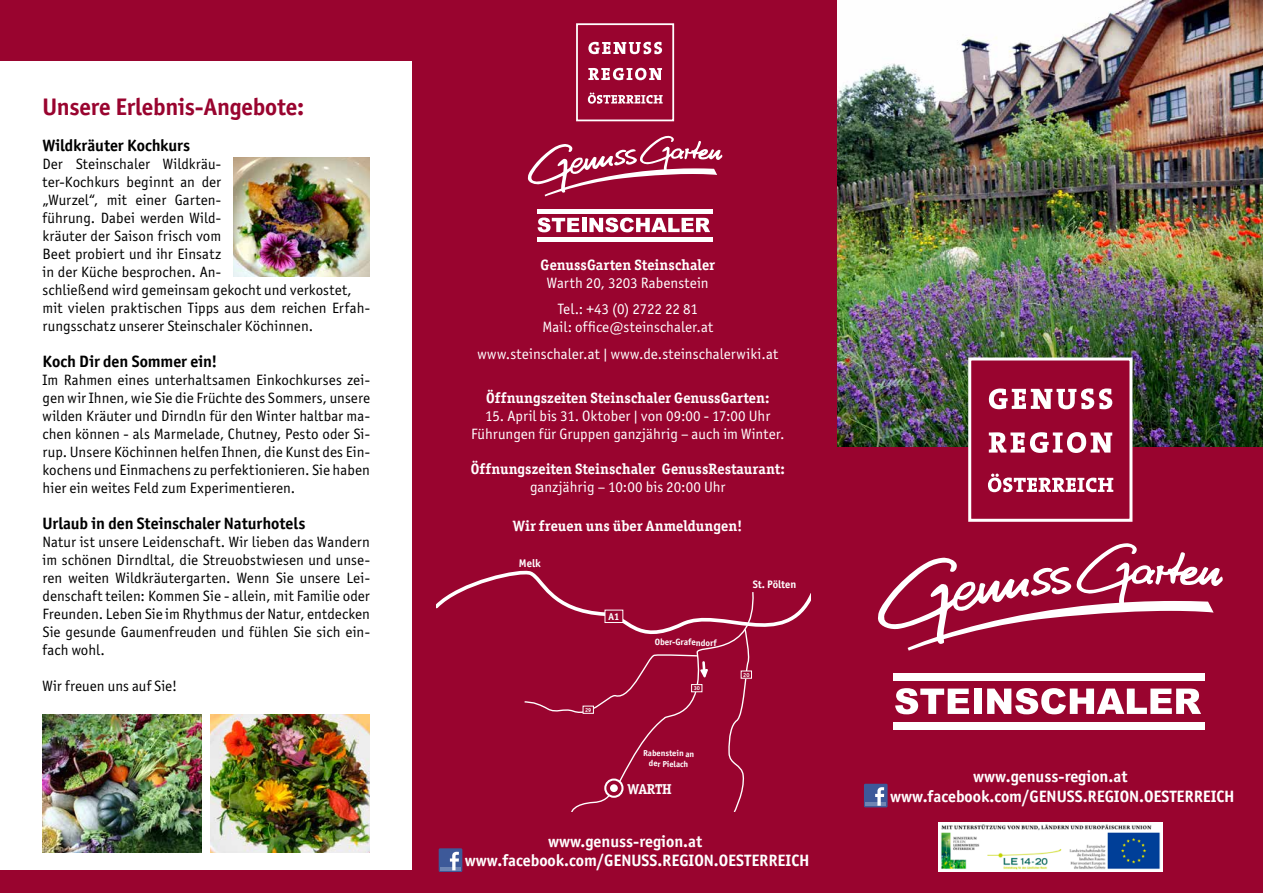
<style>
.page{position:relative;width:1263px;height:893px;background:#fff}
.page>*{position:absolute;margin:0;border:0;box-sizing:border-box;transform-origin:0 0}
.t1{font:700 24px "Officina Sans ITC Std";letter-spacing:-.01em;color:#99042f}
.t2{font:700 16.5px/19.8px "Officina Sans ITC Std";color:#fff}
.t3{font:700 16.5px "Officina Sans ITC Std";letter-spacing:-.005em;color:#000}
.t4{font:15px/18px "Officina Sans ITC Std";letter-spacing:.005em;color:#000;text-align:justify}
.t5{font:15px/26.5px "Officina Sans ITC Std";letter-spacing:.005em;color:#fff;text-align:center}
.t6{font:700 15px "Officina Ser ITC Std";letter-spacing:.005em;color:#fff}
.t7{font:700 14.4px "Officina Ser ITC Std";color:#fff}
.t8{font:700 11.1px "Officina Sans ITC Std";color:#fff}
.t9{font:700 10.8px "Officina Sans ITC Std";letter-spacing:-.005em;color:#fff}
.t10{font:700 9.9px "Officina Sans ITC Std";color:#fff}
.t11{font:700 9.15px "Officina Sans ITC Std";color:#fff}
.t12{font:700 8.7px/10.4px "Officina Sans ITC Std";color:#fff;text-align:center}
.t13{font:700 5.85px "Officina Sans ITC Std";color:#fff}
</style>
<div class="page">
<div style="left:838px;top:446px;width:425px;height:447px;background:#99042f"></div>
<div style="left:412px;top:0;width:537px;height:893px;background:#99042f"></div>
<div style="left:576px;top:23px;width:98px;height:98px;background:#99042f;border:2px solid #fff"></div>
<svg style="left:588px;top:42px;width:74px;height:12px"></svg>
<svg style="left:588px;top:68px;width:74px;height:12px"></svg>
<svg style="left:588px;top:93px;width:75px;height:11px"></svg>
<div style="left:0;top:0;width:425px;height:61px;background:#99042f"></div>
<div style="left:0;top:871px;width:425px;height:22px;background:#99042f"></div>
<div style="left:864px;top:784px;width:23px;height:23px;background:#3d5999"></div>
<hr style="left:866px;top:802px;width:20px;height:4px;background:#6e85b3">
<svg style="left:875px;top:787px;width:9px;height:19px"></svg>
<img style="left:938px;top:823px;width:224px;height:48px">
<img style="left:233px;top:157px;width:137px;height:120px">
<img style="left:43px;top:714px;width:159px;height:139px">
<img style="left:210px;top:714px;width:160px;height:139px">
<div style="left:439px;top:848px;width:23px;height:24px;background:#3d5999"></div>
<hr style="left:440px;top:867px;width:21px;height:3px;background:#6e85b3">
<svg style="left:450px;top:852px;width:9px;height:18px"></svg>
<img style="left:838px;top:0;width:425px;height:446px">
<div style="left:968px;top:357px;width:164px;height:165px;background:#99042f;border:3px solid #fff"></div>
<svg style="left:989px;top:388px;width:123px;height:21px"></svg>
<svg style="left:989px;top:432px;width:123px;height:21px"></svg>
<svg style="left:988px;top:474px;width:125px;height:18px"></svg>
<div style="left:894px;top:673px;width:311px;height:8px;background:#fff"></div>
<div style="left:894px;top:722px;width:311px;height:8px;background:#fff"></div>
<svg style="left:878px;top:543px;width:345px;height:108px"></svg>
<svg style="left:895px;top:688px;width:74px;height:26px"></svg>
<div style="left:973px;top:689px;width:8px;height:25px;background:#fff"></div>
<svg style="left:987px;top:688px;width:214px;height:26px"></svg>
<hr style="left:537px;top:209px;width:175px;height:4px;background:#fff">
<hr style="left:537px;top:237px;width:175px;height:4px;background:#fff">
<svg style="left:528px;top:136px;width:195px;height:60px"></svg>
<svg style="left:538px;top:218px;width:41px;height:14px"></svg>
<hr style="left:582px;top:218px;width:4px;height:14px;background:#fff">
<svg style="left:589px;top:218px;width:121px;height:14px"></svg>
<svg style="left:436px;top:570px;width:375px;height:242px"></svg>
<div style="left:605px;top:610px;width:18px;height:12px;background:#99042f"></div>
<div style="left:604px;top:610px;width:19px;height:13px;border:1px solid #fff"></div>
<div style="left:583px;top:706px;width:10px;height:7px;background:#99042f"></div>
<div style="left:583px;top:706px;width:11px;height:8px;border:1px solid #fff"></div>
<div style="left:692px;top:685px;width:10px;height:7px;background:#99042f"></div>
<div style="left:691px;top:684px;width:11px;height:8px;border:1px solid #fff"></div>
<div style="left:741px;top:671px;width:10px;height:7px;background:#99042f"></div>
<div style="left:741px;top:670px;width:11px;height:9px;border:1px solid #fff"></div>
<h1 class="t1" style="left:43px;top:91px;width:263px">Unsere Erlebnis-Angebote:</h1>
<p class="t3" style="left:43px;top:135px;width:149px">Wildkräuter Kochkurs</p>
<p class="t4" style="left:43px;top:154px;width:329px;text-align:left">Der Steinschaler Wildkräu-<br>ter-Kochkurs beginnt an der<br>„Wurzel“, mit einer Garten-<br>führung. Dabei werden Wild-<br>kräuter der Saison frisch vom<br>Beet probiert und ihr Einsatz<br>in der Küche besprochen. An-<br>schließend wird gemeinsam gekocht und verkostet, mit vielen praktischen Tipps aus dem reichen Erfah&shy;rungsschatz unserer Steinschaler Köchinnen.</p>
<p class="t3" style="left:43px;top:351px;width:176px">Koch Dir den Sommer ein!</p>
<p class="t4" style="left:43px;top:370px;width:329px">Im Rahmen eines unterhaltsamen Einkochkurses zei&shy;gen wir Ihnen, wie Sie die Früchte des Sommers, unsere wilden Kräuter und Dirndln für den Winter haltbar ma&shy;chen können - als Marmelade, Chutney, Pesto oder Si&shy;rup. Unsere Köchinnen helfen Ihnen, die Kunst des Ein&shy;kochens und Einmachens zu perfektionieren. Sie haben hier ein weites Feld zum Experimentieren.</p>
<p class="t3" style="left:43px;top:513px;width:264px">Urlaub in den Steinschaler Naturhotels</p>
<p class="t4" style="left:43px;top:532px;width:329px">Natur ist unsere Leidenschaft. Wir lieben das Wandern im schönen Dirndltal, die Streuobstwiesen und unse&shy;ren weiten Wildkräutergarten. Wenn Sie unsere Lei&shy;denschaft teilen: Kommen Sie - allein, mit Familie oder Freunden. Leben Sie im Rhythmus der Natur, entdecken Sie gesunde Gaumenfreuden und fühlen Sie sich ein&shy;fach wohl.</p>
<p class="t4" style="left:43px;top:676px;width:136px">Wir freuen uns auf Sie!</p>
<p class="t6" style="left:540px;top:256px;width:176px">GenussGarten Steinschaler</p>
<p class="t5" style="left:547px;top:270px;width:163px">Warth 20, 3203 Rabenstein<br>Tel.: +43 (0) 2722 22 81</p>
<p class="t5" style="left:477px;top:314px;width:302px">Mail: office@steinschaler.at<br>www.steinschaler.at | www.de.steinschalerwiki.at</p>
<p class="t6" style="left:486px;top:388px;width:285px">Öffnungszeiten Steinschaler GenussGarten:</p>
<p class="t5" style="left:471px;top:406px;width:315px;line-height:18px">15. April bis 31. Oktober | von 09:00 - 17:00 Uhr<br>Führungen für Gruppen ganzjährig – auch im Winter.</p>
<p class="t6" style="left:471px;top:459px;width:316px">Öffnungszeiten Steinschaler GenussRestaurant:</p>
<p class="t5" style="left:530px;top:473px;width:197px">ganzjährig – 10:00 bis 20:00 Uhr</p>
<p class="t6" style="left:513px;top:516px;width:231px">Wir freuen uns über Anmeldungen!</p>
<p class="t8" style="left:519px;top:556px;width:23px">Melk</p>
<p class="t13" style="left:585px;top:706px;width:8px">29</p>
<p class="t10" style="left:608px;top:610px;width:12px">A1</p>
<p class="t11" style="left:655px;top:636px;width:64px;rotate:1deg">Ober-Grafendorf</p>
<p class="t13" style="left:694px;top:685px;width:8px">30</p>
<p class="t12" style="left:643px;top:748px;width:53px;rotate:1deg">Rabenstein an der Pielach</p>
<p class="t7" style="left:628px;top:780px;width:45px">WARTH</p>
<p class="t9" style="left:753px;top:578px;width:45px">St. Pölten</p>
<p class="t13" style="left:743px;top:671px;width:8px">20</p>
<p class="t2" style="left:465px;top:831px;width:346px;text-indent:83px">www.genuss-region.at www.facebook.com/GENUSS.REGION.OESTERREICH</p>
<p class="t2" style="left:890px;top:766px;width:346px;text-indent:83px">www.genuss-region.at www.facebook.com/GENUSS.REGION.OESTERREICH</p>
</div>
